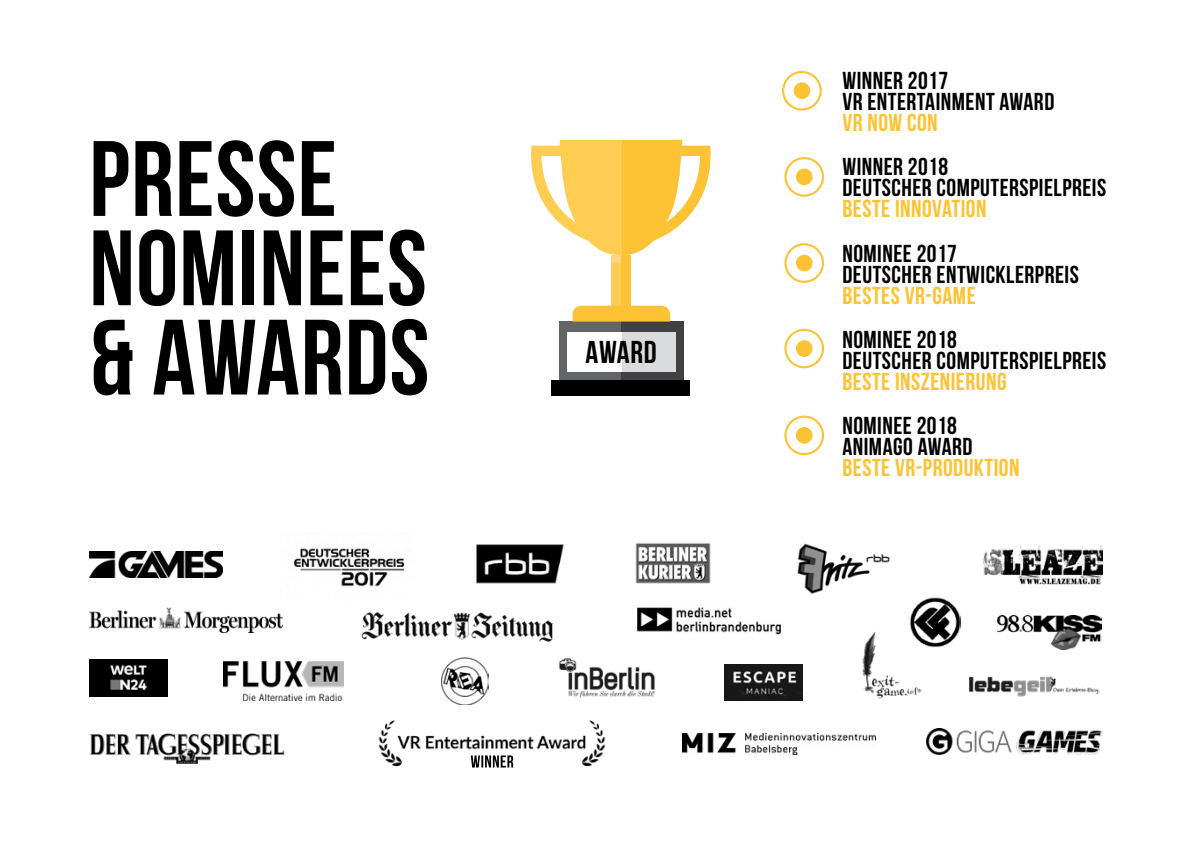
<style>
.page{position:relative;width:1191px;height:844px;background:#fff}
.page>*{position:absolute;margin:0;border:0;box-sizing:border-box;transform-origin:0 0}
.t1{font:700 106.75px/89.2px "Bebas Neue";letter-spacing:.01em;color:#000}
.t2{font:700 31.5px "Bebas Neue";letter-spacing:.02em;color:#000}
.t3{font:700 24.5px/21px "Bebas Neue";letter-spacing:.02em;color:#000}
.t4{font:700 24.5px "Bebas Neue";letter-spacing:.02em;color:#fec235}
</style>
<div class="page">
<img style="left:997px;top:615px;width:104px;height:34px">
<img style="left:89px;top:733px;width:196px;height:29px">
<img style="left:441px;top:657px;width:47px;height:47px">
<img style="left:378px;top:720px;width:228px;height:48px">
<img style="left:294px;top:548px;width:111px;height:39px">
<svg style="left:471px;top:755px;width:42px;height:12px"></svg>
<img style="left:635px;top:543px;width:76px;height:41px">
<img style="left:797px;top:543px;width:93px;height:51px">
<img style="left:89px;top:607px;width:194px;height:25px">
<img style="left:223px;top:661px;width:120px;height:39px">
<img style="left:361px;top:612px;width:193px;height:30px">
<img style="left:637px;top:607px;width:144px;height:27px">
<img style="left:682px;top:733px;width:194px;height:21px">
<img style="left:89px;top:551px;width:133px;height:26px">
<img style="left:926px;top:728px;width:176px;height:26px">
<img style="left:89px;top:659px;width:78px;height:37px">
<img style="left:983px;top:545px;width:119px;height:39px">
<img style="left:909px;top:597px;width:51px;height:50px">
<img style="left:724px;top:664px;width:78px;height:36px">
<img style="left:862px;top:628px;width:67px;height:71px">
<img style="left:558px;top:657px;width:98px;height:41px">
<img style="left:969px;top:676px;width:130px;height:21px">
<img style="left:476px;top:544px;width:88px;height:40px">
<div style="left:559px;top:321px;width:62px;height:59px;background:#636466"></div>
<div style="left:621px;top:321px;width:63px;height:59px;background:#414042"></div>
<div style="left:621px;top:332px;width:55px;height:39px;background:#dadbdc"></div>
<div style="left:567px;top:332px;width:54px;height:39px;background:#fff"></div>
<div style="left:551px;top:380px;width:139px;height:16px;background:#000"></div>
<div style="left:611px;top:255px;width:10px;height:54px;background:#ffcd51"></div>
<div style="left:621px;top:255px;width:9px;height:54px;background:#fec235"></div>
<div style="left:611px;top:255px;width:10px;height:8px;background:#ffd581"></div>
<svg style="left:531px;top:140px;width:180px;height:120px"></svg>
<svg style="left:572px;top:305px;width:98px;height:16px;background:#fec540"></svg>
<svg style="left:782px;top:71px;width:39px;height:39px"></svg>
<svg style="left:784px;top:157px;width:40px;height:40px"></svg>
<svg style="left:784px;top:243px;width:40px;height:40px"></svg>
<svg style="left:784px;top:328px;width:40px;height:40px"></svg>
<svg style="left:784px;top:415px;width:40px;height:40px"></svg>
<h1 class="t1" style="left:89px;top:133px;width:341px">PRESSE<br>NOMINEES &amp; AWARDS</h1>
<p class="t2" style="left:585px;top:334px;width:73px">AWARD</p>
<p class="t3" style="left:842px;top:70px;width:213px">WINNER 2017<br>VR ENTERTAINMENT AWARD</p>
<p class="t4" style="left:842px;top:109px;width:97px">VR NOW CON</p>
<p class="t3" style="left:842px;top:156px;width:265px">WINNER 2018<br>DEUTSCHER COMPUTERSPIELPREIS</p>
<p class="t4" style="left:842px;top:195px;width:146px">BESTE INNOVATION</p>
<p class="t3" style="left:842px;top:242px;width:238px">NOMINEE 2017<br>DEUTSCHER ENTWICKLERPREIS</p>
<p class="t4" style="left:842px;top:281px;width:135px">BESTES VR-GAME</p>
<p class="t3" style="left:842px;top:328px;width:265px">NOMINEE 2018<br>DEUTSCHER COMPUTERSPIELPREIS</p>
<p class="t4" style="left:842px;top:368px;width:166px">BESTE INSZENIERUNG</p>
<p class="t3" style="left:842px;top:414px;width:132px">NOMINEE 2018<br>ANIMAGO AWARD</p>
<p class="t4" style="left:842px;top:454px;width:179px">BESTE VR-PRODUKTION</p>
</div>
